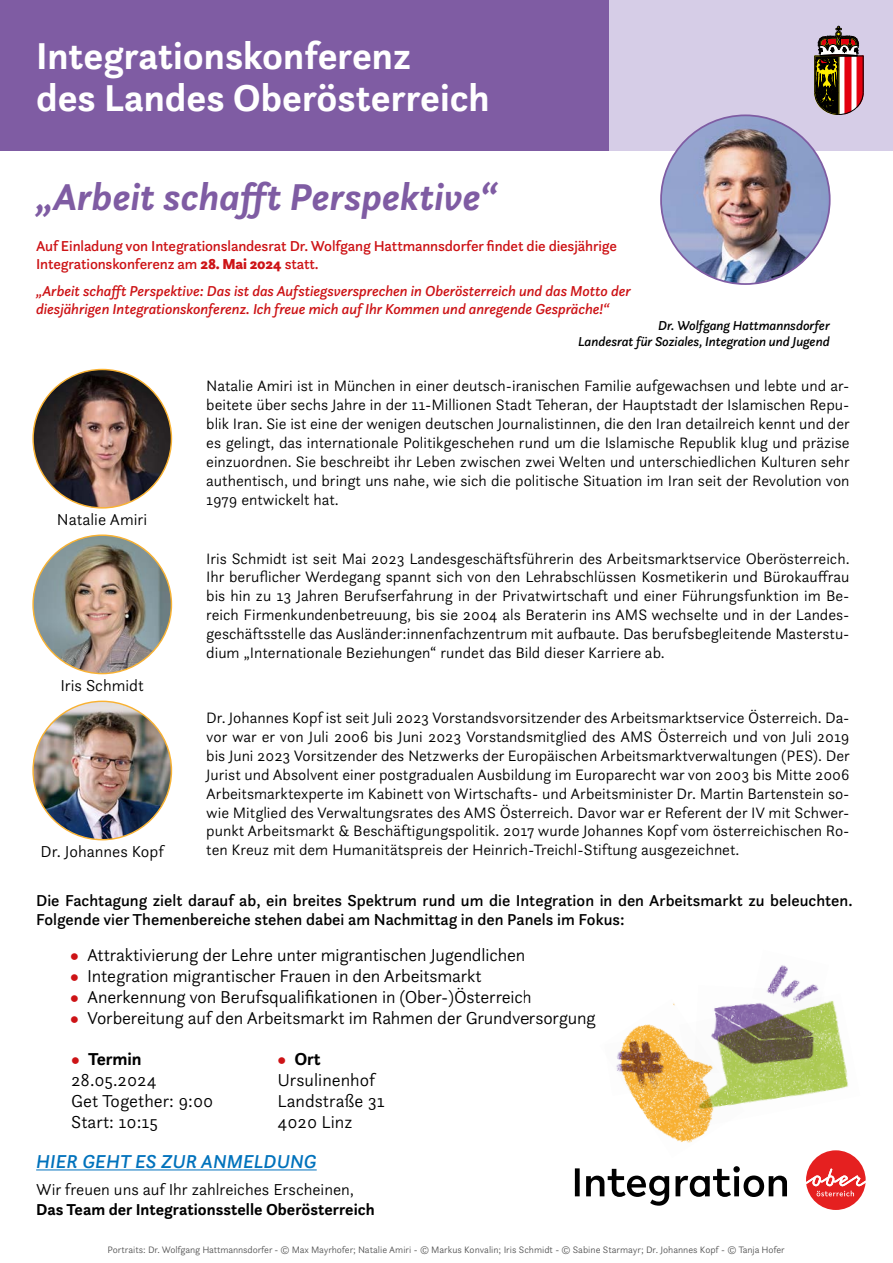
<style>
.page{position:relative;width:893px;height:1263px;background:#fff}
.page>*{position:absolute;margin:0;border:0;box-sizing:border-box;transform-origin:0 0}
.t1{font:700 39px "Questa Sans";color:#fff}
.Thema{font:italic 700 39px "Questa Sans";color:#7f5ca3}
.Fließtext{font:italic 500 19.5px "Questa Sans";color:#0072bc}
.Fließtext_Aufzählung{font:300 18px "Questa Sans";letter-spacing:-.01em;color:#000}
.Fließtext-2{font:300 18px "Questa Sans";color:#000}
.Fließtext_Aufzählung-2{font:700 18px "Questa Sans";letter-spacing:-.01em;color:#000}
.Fließtext-3{font:500 16.5px/19.8px "Questa Sans";color:#000}
.Fließtext-4{font:300 16.5px "Questa Sans";color:#000}
.Fließtext-5{font:700 16.5px "Questa Sans";color:#000}
.Fließtext-6{font:300 15.75px/18.9px "Questa Sans";color:#000;text-align:justify}
.Fließtext_rot{font:italic 500 15px "Questa Sans";letter-spacing:-.01em;color:#cd1316}
.Fließtext_rot-2{font:500 15px/18px "Questa Sans";letter-spacing:-.01em;color:#cd1316}
.Fließtext_rot-3{font:italic 500 13.5px "Questa Sans";letter-spacing:-.01em;color:#000}
.Fließtext-7{font:300 9.75px "Questa Sans";letter-spacing:-.005em;color:#565656}
.s1{font-weight:900}
.s2{font-weight:900;color:#cd1316}
</style>
<div class="page">
<hr style="left:36px;top:1169px;width:281px;height:1px;background:#0072bc">
<img style="left:744px;top:1000px;width:105px;height:104px">
<img style="left:744px;top:1000px;width:80px;height:78px">
<img style="left:628px;top:1003px;width:116px;height:140px">
<img style="left:616px;top:1035px;width:57px;height:61px">
<img style="left:752px;top:965px;width:77px;height:48px">
<div style="left:383px;top:0;width:510px;height:151px;background:#d6cde7"></div>
<div style="left:0;top:0;width:608px;height:151px;background:#7f5ca3"></div>
<img style="left:661px;top:115px;width:169px;height:169px;border-radius:84px">
<hr style="left:863px;top:56px;width:1px;height:36px;background:#000">
<svg style="left:814px;top:26px;width:49px;height:89px"></svg>
<svg style="left:806px;top:1150px;width:60px;height:60px"></svg>
<svg style="left:575px;top:1166px;width:212px;height:40px"></svg>
<img style="left:33px;top:369px;width:138px;height:139px;border-radius:69px">
<img style="left:33px;top:535px;width:138px;height:139px;border-radius:69px">
<img style="left:33px;top:701px;width:138px;height:139px;border-radius:69px">
<h1 class="t1" style="left:36px;top:31px;width:376px">Integrationskonferenz</h1>
<h1 class="t1" style="left:36px;top:73px;width:455px">des Landes Oberösterreich</h1>
<h2 class="Thema" style="left:36px;top:172px;width:463px">„Arbeit schafft Perspektive“</h2>
<p class="Fließtext_rot-2" style="left:36px;top:237px;width:582px">Auf Einladung von Integrationslandesrat Dr. Wolfgang Hattmannsdorfer findet die diesjährige<br>Integrationskonferenz am <span class="s1">28. Mai 2024</span> statt.</p>
<p class="Fließtext_rot" style="left:36px;top:281px;width:596px">„Arbeit schafft Perspektive: Das ist das Aufstiegsversprechen in Oberösterreich und das Motto der</p>
<p class="Fließtext_rot" style="left:36px;top:299px;width:575px">diesjährigen Integrationskonferenz. Ich freue mich auf Ihr Kommen und anregende Gespräche!“</p>
<p class="Fließtext_rot-3" style="left:658px;top:317px;width:173px">Dr. Wolfgang Hattmannsdorfer</p>
<p class="Fließtext_rot-3" style="left:578px;top:333px;width:253px">Landesrat für Soziales, Integration und Jugend</p>
<p class="Fließtext-4" style="left:57px;top:509px;width:92px">Natalie Amiri</p>
<p class="Fließtext-4" style="left:60px;top:675px;width:85px">Iris Schmidt</p>
<p class="Fließtext-4" style="left:41px;top:841px;width:125px">Dr. Johannes Kopf</p>
<p class="Fließtext-6" style="left:206px;top:376px;width:645px">Natalie Amiri ist in München in einer deutsch-iranischen Familie aufgewachsen und lebte und ar&shy;beitete über sechs Jahre in der 11-Millionen Stadt Teheran, der Hauptstadt der Islamischen Repu&shy;blik Iran. Sie ist eine der wenigen deutschen Journalistinnen, die den Iran detailreich kennt und der es gelingt, das internationale Politikgeschehen rund um die Islamische Republik klug und präzise einzuordnen. Sie beschreibt ihr Leben zwischen zwei Welten und unterschiedlichen Kulturen sehr authentisch, und bringt uns nahe, wie sich die politische Situation im Iran seit der Revolution von 1979 entwickelt hat.</p>
<p class="Fließtext-6" style="left:206px;top:548px;width:645px">Iris Schmidt ist seit Mai 2023 Landesgeschäftsführerin des Arbeitsmarktservice Oberösterreich.<br>Ihr beruflicher Werdegang spannt sich von den Lehrabschlüssen Kosmetikerin und Bürokauffrau bis hin zu 13 Jahren Berufserfahrung in der Privatwirtschaft und einer Führungsfunktion im Be&shy;reich Firmenkundenbetreuung, bis sie 2004 als Beraterin ins AMS wechselte und in der Landes&shy;geschäftsstelle das Ausländer:innenfachzentrum mit aufbaute. Das berufsbegleitende Masterstu&shy;dium „Internationale Beziehungen“ rundet das Bild dieser Karriere ab.</p>
<p class="Fließtext-6" style="left:206px;top:708px;width:645px">Dr. Johannes Kopf ist seit Juli 2023 Vorstandsvorsitzender des Arbeitsmarktservice Österreich. Da&shy;vor war er von Juli 2006 bis Juni 2023 Vorstandsmitglied des AMS Österreich und von Juli 2019 bis Juni 2023 Vorsitzender des Netzwerks der Europäischen Arbeitsmarktverwaltungen (PES). Der Jurist und Absolvent einer postgradualen Ausbildung im Europarecht war von 2003 bis Mitte 2006<br>Arbeitsmarktexperte im Kabinett von Wirtschafts- und Arbeitsminister Dr. Martin Bartenstein so&shy;wie Mitglied des Verwaltungsrates des AMS Österreich. Davor war er Referent der IV mit Schwer&shy;punkt Arbeitsmarkt &amp; Beschäftigungspolitik. 2017 wurde Johannes Kopf vom österreichischen Ro&shy;ten Kreuz mit dem Humanitätspreis der Heinrich-Treichl-Stiftung ausgezeichnet.</p>
<p class="Fließtext-3" style="left:36px;top:890px;width:818px">Die Fachtagung zielt darauf ab, ein breites Spektrum rund um die Integration in den Arbeitsmarkt zu beleuchten.<br>Folgende vier Themenbereiche stehen dabei am Nachmittag in den Panels im Fokus:</p>
<p class="Fließtext_Aufzählung" style="left:70px;top:944px;width:457px"><span class="s2">•</span> Attraktivierung der Lehre unter migrantischen Jugendlichen</p>
<p class="Fließtext_Aufzählung" style="left:70px;top:965px;width:413px"><span class="s2">•</span> Integration migrantischer Frauen in den Arbeitsmarkt</p>
<p class="Fließtext_Aufzählung" style="left:70px;top:986px;width:464px"><span class="s2">•</span> Anerkennung von Berufsqualifikationen in (Ober-)Österreich</p>
<p class="Fließtext_Aufzählung" style="left:70px;top:1007px;width:527px"><span class="s2">•</span> Vorbereitung auf den Arbeitsmarkt im Rahmen der Grundversorgung</p>
<p class="Fließtext_Aufzählung-2" style="left:71px;top:1047px;width:72px"><span class="s2">•</span> Termin</p>
<p class="Fließtext-2" style="left:71px;top:1068px;width:87px">28.05.2024</p>
<p class="Fließtext-2" style="left:71px;top:1089px;width:144px">Get Together: 9:00</p>
<p class="Fließtext-2" style="left:71px;top:1110px;width:88px">Start: 10:15</p>
<p class="Fließtext_Aufzählung-2" style="left:277px;top:1047px;width:45px"><span class="s2">•</span> Ort</p>
<p class="Fließtext-2" style="left:277px;top:1068px;width:99px">Ursulinenhof</p>
<p class="Fließtext-2" style="left:277px;top:1089px;width:109px">Landstraße 31</p>
<p class="Fließtext-2" style="left:277px;top:1110px;width:77px">4020 Linz</p>
<p class="Fließtext" style="left:36px;top:1149px;width:282px">HIER GEHT ES ZUR ANMELDUNG</p>
<p class="Fließtext-4" style="left:36px;top:1179px;width:319px">Wir freuen uns auf Ihr zahlreiches Erscheinen,</p>
<p class="Fließtext-5" style="left:36px;top:1199px;width:340px">Das Team der Integrationsstelle Oberösterreich</p>
<p class="Fließtext-7" style="left:107px;top:1244px;width:679px">Portraits: Dr. Wolfgang Hattmannsdorfer - © Max Mayrhofer; Natalie Amiri - © Markus Konvalin; Iris Schmidt - © Sabine Starmayr; Dr. Johannes Kopf - © Tanja Hofer</p>
</div>
